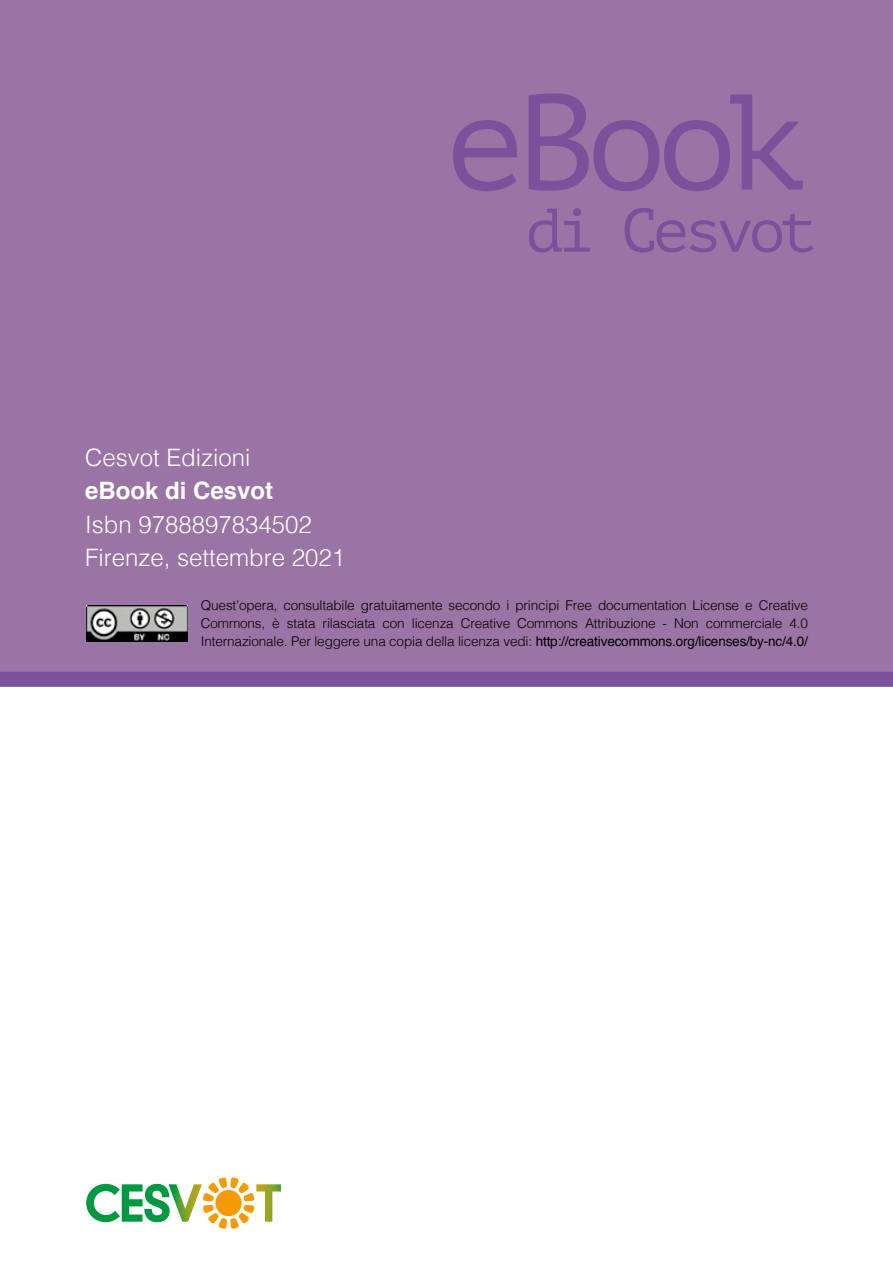
<style>
.page{position:relative;width:893px;height:1263px;background:#fff}
.page>*{position:absolute;margin:0;border:0;box-sizing:border-box;transform-origin:0 0}
.t1{font:135.75px "PT Mono";letter-spacing:-.08em;color:#7c519c}
.t2{font:61.5px "PT Mono";letter-spacing:-.08em;color:#7c519c}
.t3{font:300 24px/33px "Helvetica";color:#fff}
.t4{font:700 24px "Helvetica";color:#fff}
.t5{font:300 13.5px/18px "Helvetica";letter-spacing:-.01em;color:#000;text-align:justify}
.s1{font-weight:400}
</style>
<div class="page">
<div style="left:0;top:0;width:893px;height:687px;background:#9a74a4"></div>
<img style="left:86px;top:605px;width:102px;height:36px">
<svg style="left:86px;top:1177px;width:195px;height:52px"></svg>
<h3 class="t3" style="left:85px;top:440px;width:167px">Cesvot Edizioni</h3>
<h3 class="t4" style="left:85px;top:472px;width:190px">eBook di Cesvot</h3>
<h3 class="t3" style="left:85px;top:506px;width:262px">Isbn 9788897834502<br>Firenze, settembre 2021</h3>
<h1 class="t1" style="left:444px;top:65px;width:365px">eBook</h1>
<h2 class="t2" style="left:525px;top:195px;width:294px">di Cesvot</h2>
<p class="t5" style="left:201px;top:595px;width:609px">Quest’opera, consultabile gratuitamente secondo i principi Free documentation License e Creative Commons, è stata rilasciata con licenza Creative Commons Attribuzione - Non commerciale 4.0<br>Internazionale. Per leggere una copia della licenza vedi: <span class="s1">http://creativecommons.org/licenses/by-nc/4.0/</span></p>
</div>
